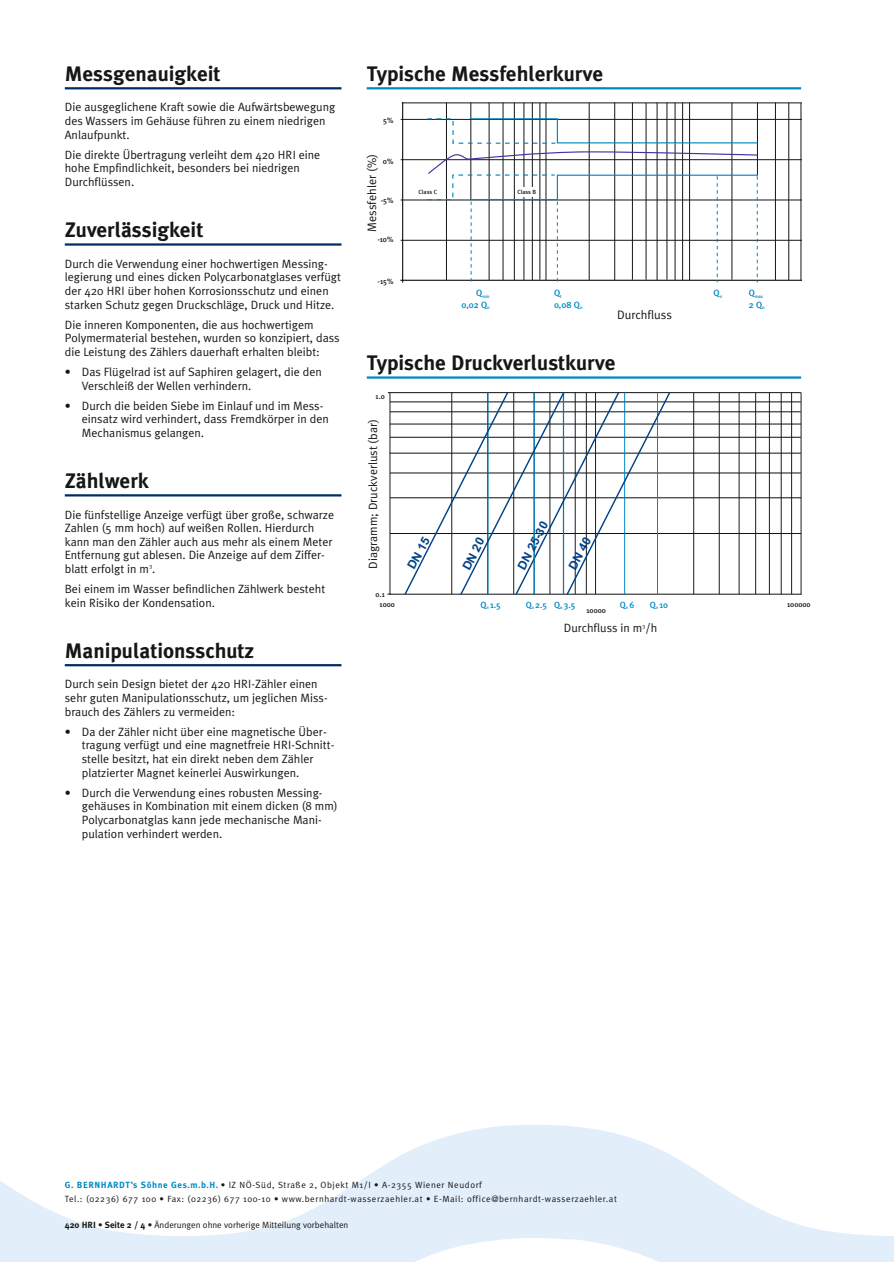
<style>
.page{position:relative;width:894px;height:1262px;background:#fff}
.page>*{position:absolute;margin:0;border:0;box-sizing:border-box;transform-origin:0 0}
.t1{font:700 21px "Meta Plus";color:#151616}
.t2{font:12.3px "Meta Plus Normal";color:#151616}
.t3{font:12px/13.6px "Meta Plus Normal";color:#151616}
.t4{font:700 12px "Arial";color:#004286}
.t5{font:500 9.15px/11.6px "Meta Plus";color:#008ac5}
.t6{font:9px/13.5px "Meta Plus Normal";letter-spacing:.065em;color:#151616}
.t7{font:9px "Meta Plus Normal";color:#151616}
.t8{font:500 9px "Meta Plus";color:#008ac5}
.t9{font:500 7.65px "Meta Plus";color:#151616}
.t10{font:500 7.5px/10.6px "Meta Plus";color:#151616}
.t11{font:500 6px "Meta Plus";color:#151616}
.t12{font:500 4.65px "Meta Plus";color:#008ac5}
.s1{font-family:"Meta Plus";font-weight:700;color:#008ac5}
.s2{font-family:"Meta Plus";font-weight:700}
</style>
<div class="page">
<svg style="left:0;top:1125px;width:893px;height:137px"></svg>
<hr style="left:65px;top:87px;width:276px;height:2px;background:#002d61">
<hr style="left:65px;top:243px;width:276px;height:3px;background:#002d61">
<hr style="left:65px;top:494px;width:276px;height:2px;background:#002d61">
<hr style="left:65px;top:664px;width:276px;height:2px;background:#002d61">
<hr style="left:366px;top:87px;width:434px;height:2px;background:#008ac5">
<hr style="left:366px;top:376px;width:434px;height:3px;background:#008ac5">
<hr style="left:402px;top:102px;width:1px;height:181px;background:#151616">
<hr style="left:400px;top:280px;width:400px;height:1px;background:#151616">
<hr style="left:400px;top:240px;width:400px;height:1px;background:#151616">
<hr style="left:400px;top:200px;width:400px;height:1px;background:#151616">
<hr style="left:400px;top:159px;width:400px;height:1px;background:#151616">
<hr style="left:400px;top:119px;width:400px;height:1px;background:#151616">
<hr style="left:401px;top:103px;width:399px;height:1px;background:#151616">
<hr style="left:446px;top:103px;width:1px;height:177px;background:#151616">
<hr style="left:470px;top:103px;width:1px;height:97px;background:#151616">
<hr style="left:488px;top:103px;width:1px;height:177px;background:#151616">
<hr style="left:502px;top:103px;width:1px;height:177px;background:#151616">
<hr style="left:514px;top:103px;width:1px;height:177px;background:#151616">
<hr style="left:523px;top:103px;width:1px;height:177px;background:#151616">
<hr style="left:532px;top:103px;width:1px;height:177px;background:#151616">
<hr style="left:539px;top:103px;width:1px;height:177px;background:#151616">
<hr style="left:545px;top:103px;width:1px;height:177px;background:#151616">
<hr style="left:588px;top:103px;width:1px;height:177px;background:#151616">
<hr style="left:614px;top:103px;width:1px;height:177px;background:#151616">
<hr style="left:631px;top:103px;width:1px;height:177px;background:#151616">
<hr style="left:645px;top:103px;width:1px;height:177px;background:#151616">
<hr style="left:656px;top:103px;width:1px;height:177px;background:#151616">
<hr style="left:666px;top:103px;width:1px;height:177px;background:#151616">
<hr style="left:674px;top:103px;width:1px;height:177px;background:#151616">
<hr style="left:682px;top:103px;width:1px;height:177px;background:#151616">
<hr style="left:689px;top:103px;width:1px;height:177px;background:#151616">
<hr style="left:731px;top:103px;width:1px;height:177px;background:#151616">
<hr style="left:756px;top:103px;width:1px;height:72px;background:#151616">
<hr style="left:774px;top:103px;width:1px;height:177px;background:#151616">
<hr style="left:788px;top:103px;width:1px;height:177px;background:#151616">
<hr style="left:800px;top:103px;width:1px;height:177px;background:#151616">
<svg style="left:426px;top:118px;width:332px;height:165px"></svg>
<svg style="left:389px;top:393px;width:411px;height:202px"></svg>
<hr style="left:390px;top:533px;width:410px;height:1px;background:#151616">
<hr style="left:390px;top:497px;width:410px;height:1px;background:#151616">
<hr style="left:390px;top:473px;width:410px;height:1px;background:#151616">
<hr style="left:389px;top:453px;width:411px;height:1px;background:#151616">
<hr style="left:390px;top:437px;width:410px;height:1px;background:#151616">
<hr style="left:389px;top:424px;width:411px;height:1px;background:#151616">
<hr style="left:390px;top:411px;width:410px;height:1px;background:#151616">
<hr style="left:390px;top:402px;width:410px;height:1px;background:#151616">
<hr style="left:388px;top:392px;width:412px;height:1px;background:#151616">
<hr style="left:693px;top:393px;width:1px;height:201px;background:#151616">
<hr style="left:718px;top:393px;width:1px;height:201px;background:#151616">
<hr style="left:738px;top:393px;width:1px;height:201px;background:#151616">
<hr style="left:755px;top:393px;width:1px;height:201px;background:#151616">
<hr style="left:768px;top:393px;width:1px;height:201px;background:#151616">
<hr style="left:780px;top:393px;width:1px;height:201px;background:#151616">
<hr style="left:791px;top:393px;width:1px;height:201px;background:#151616">
<hr style="left:800px;top:392px;width:1px;height:203px;background:#151616">
<svg style="left:403px;top:391px;width:268px;height:205px"></svg>
<div style="left:515px;top:188px;width:22px;height:9px;background:#fff"></div>
<h1 class="t1" style="left:65px;top:65px;width:157px">Messgenauigkeit</h1>
<p class="t3" style="left:65px;top:101px;width:272px">Die ausgeglichene Kraft sowie die Aufwärtsbewegung des Wassers im Gehäuse führen zu einem niedrigen<br>Anlaufpunkt.</p>
<p class="t3" style="left:65px;top:149px;width:257px">Die direkte Übertragung verleiht dem 420 HRI eine hohe Empfindlichkeit, besonders bei niedrigen<br>Durchflüssen.</p>
<h1 class="t1" style="left:65px;top:221px;width:140px">Zuverlässigkeit</h1>
<p class="t3" style="left:65px;top:258px;width:277px">Durch die Verwendung einer hochwertigen Messing - legierung und eines dicken Polycarbonatglases verfügt der 420 HRI über hohen Korrosionsschutz und einen starken Schutz gegen Druckschläge, Druck und Hitze.</p>
<p class="t3" style="left:65px;top:318px;width:276px">Die inneren Komponenten, die aus hochwertigem<br>Polymermaterial bestehen, wurden so konzipiert, dass die Leistung des Zählers dauerhaft erhalten bleibt:</p>
<p class="t3" style="left:82px;top:366px;width:241px;text-indent:-17px">• Das Flügelrad ist auf Saphiren gelagert, die den<br>Verschleiß der Wellen verhindern.</p>
<p class="t3" style="left:82px;top:399px;width:248px;text-indent:-17px">• Durch die beiden Siebe im Einlauf und im Mess - einsatz wird verhindert, dass Fremdkörper in den<br>Mechanismus gelangen.</p>
<h1 class="t1" style="left:65px;top:472px;width:85px">Zählwerk</h1>
<p class="t3" style="left:65px;top:508px;width:271px">Die fünfstellige Anzeige verfügt über große, schwarze Zahlen (5 mm hoch) auf weißen Rollen. Hierdurch kann man den Zähler auch aus mehr als einem Meter Entfernung gut ablesen. Die Anzeige auf dem Ziffer&shy;blatt erfolgt in m<sup>3</sup>.</p>
<p class="t3" style="left:65px;top:583px;width:262px">Bei einem im Wasser befindlichen Zählwerk besteht kein Risiko der Kondensation.</p>
<h1 class="t1" style="left:65px;top:642px;width:191px">Manipulationsschutz</h1>
<p class="t3" style="left:65px;top:678px;width:264px">Durch sein Design bietet der 420 HRI-Zähler einen sehr guten Manipulationsschutz, um jeglichen Miss&shy;brauch des Zählers zu vermeiden:</p>
<p class="t3" style="left:82px;top:725px;width:254px;text-indent:-17px">• Da der Zähler nicht über eine magnetische Über - tragung verfügt und eine magnetfreie HRI-Schnitt&shy;stelle besitzt, hat ein direkt neben dem Zähler platzierter Magnet keinerlei Auswirkungen.</p>
<p class="t3" style="left:82px;top:786px;width:257px;text-indent:-17px">• Durch die Verwendung eines robusten Messing - gehäuses in Kombination mit einem dicken (8 mm)<br>Polycarbonatglas kann jede mechanische Mani - pulation verhindert werden.</p>
<h1 class="t1" style="left:366px;top:65px;width:238px">Typische Messfehlerkurve</h1>
<p class="t9" style="left:383px;top:117px;width:12px">5%</p>
<p class="t2" style="left:367px;top:232px;width:79px;rotate:-90deg">Messfehler (%)</p>
<p class="t9" style="left:383px;top:158px;width:12px">0%</p>
<p class="t9" style="left:380px;top:197px;width:14px">-5%</p>
<p class="t9" style="left:377px;top:236px;width:18px">-10%</p>
<p class="t9" style="left:377px;top:278px;width:17px">-15%</p>
<p class="t11" style="left:418px;top:189px;width:20px">Class C</p>
<p class="t11" style="left:517px;top:189px;width:20px">Class B</p>
<p class="t12" style="left:476px;top:294px;width:15px"><sup>Q</sup>min</p>
<p class="t5" style="left:461px;top:299px;width:30px">0,02 Q<sub>n</sub></p>
<p class="t5" style="left:553px;top:288px;width:30px">Q<sub>t<br></sub>0,08 Q<sub>n</sub></p>
<p class="t5" style="left:713px;top:288px;width:10px">Q<sub>n</sub></p>
<p class="t12" style="left:748px;top:294px;width:16px"><sup>Q</sup>max</p>
<p class="t5" style="left:748px;top:299px;width:17px">2 Q<sub>n</sub></p>
<p class="t2" style="left:616px;top:309px;width:56px">Durchfluss</p>
<h1 class="t1" style="left:366px;top:354px;width:250px">Typische Druckverlustkurve</h1>
<p class="t10" style="left:375px;top:392px;width:11px">1.0</p>
<p class="t3" style="left:367px;top:568px;width:151px;rotate:-90deg">Diagramm; Druckverlust (bar)</p>
<p class="t10" style="left:379px;top:589px;width:17px;text-indent:-4px">0.1<br>1000</p>
<p class="t4" style="left:404px;top:565px;width:36px;rotate:-62deg">DN 15</p>
<p class="t4" style="left:459px;top:566px;width:36px;rotate:-63deg">DN 20</p>
<p class="t4" style="left:514px;top:565px;width:54px;rotate:-62deg">DN 25-30</p>
<p class="t4" style="left:565px;top:565px;width:36px;rotate:-62deg">DN 40</p>
<p class="t8" style="left:480px;top:601px;width:22px">Q<sub>n</sub> 1.5</p>
<p class="t8" style="left:525px;top:601px;width:51px">Q<sub>n</sub> 2.5 Q<sub>n</sub> 3.5</p>
<p class="t8" style="left:619px;top:601px;width:16px">Q<sub>n</sub> 6</p>
<p class="t8" style="left:649px;top:601px;width:20px">Q<sub>n</sub> 10</p>
<p class="t10" style="left:586px;top:605px;width:21px">10000</p>
<p class="t3" style="left:563px;top:622px;width:95px">Durchfluss in m<sup>3</sup>/h</p>
<p class="t10" style="left:786px;top:600px;width:25px">100000</p>
<p class="t6" style="left:65px;top:1179px;width:553px"><span class="s1">G. BERNHARDT’s Söhne Ges.m.b.H.</span> • IZ NÖ-Süd, Straße 2, Objekt M1/I • A-2355 Wiener Neudorf<br>Tel.: (02236) 677 100 • Fax: (02236) 677 100-10 • www.bernhardt-wasserzaehler.at • E-Mail: office@bernhardt-wasserzaehler.at</p>
<p class="t7" style="left:65px;top:1221px;width:285px"><span class="s2">420 HRI • Seite 2 / 4 •</span> Änderungen ohne vorherige Mitteilung vorbehalten</p>
</div>
